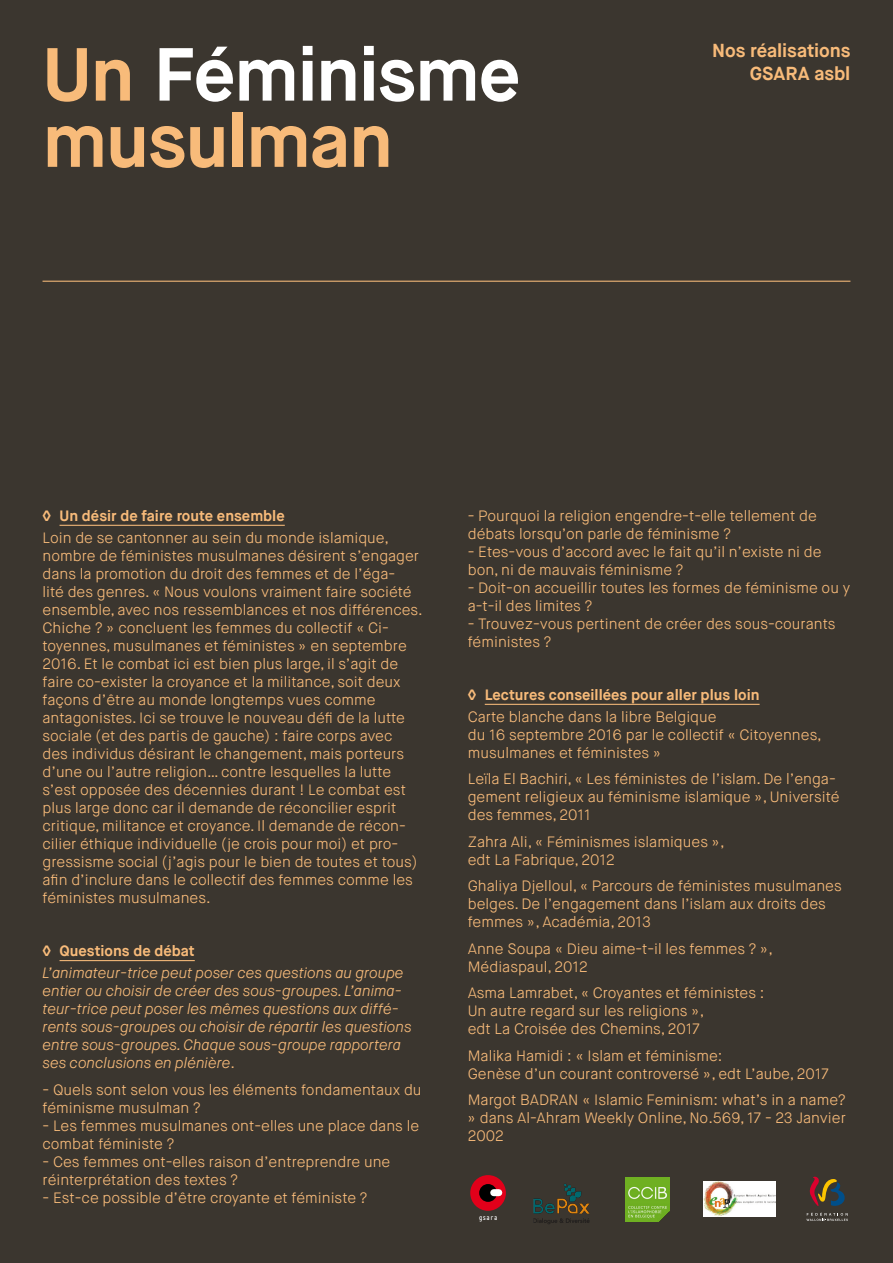
<style>
.page{position:relative;width:893px;height:1263px;background:#3b362f}
.page>*{position:absolute;margin:0;border:0;box-sizing:border-box;transform-origin:0 0}
.t1{font:700 75px/66.2px "Maison Neue";letter-spacing:-.02em;color:#f8bb7a}
.t2{font:700 18.9px/22.6px "Maison Neue";letter-spacing:-.005em;color:#f8bb7a;text-align:right}
.t3{font:300 15px/18px "Maison Neue";color:#f8bb7a}
.t4{font:italic 300 15px/18px "Maison Neue";color:#f8bb7a}
.t5{font:700 15px "Maison Neue";color:#f8bb7a}
.t6{font:700 8.4px "Typewriter Condensed";color:#fff}
.s1{color:#fff}
.s2{font-style:normal}
</style>
<div class="page">
<hr style="left:43px;top:281px;width:807px;height:1px;background:#f8bb7a">
<hr style="left:60px;top:525px;width:225px;height:1px;background:#f8bb7a">
<hr style="left:60px;top:960px;width:135px;height:1px;background:#f8bb7a">
<hr style="left:485px;top:704px;width:275px;height:1px;background:#f8bb7a">
<div style="left:470px;top:1175px;width:36px;height:36px;background:#e2001a;border-radius:50%"></div>
<svg style="left:479px;top:1184px;width:18px;height:18px"></svg>
<svg style="left:494px;top:1189px;width:5px;height:7px"></svg>
<img style="left:533px;top:1184px;width:57px;height:40px">
<img style="left:626px;top:1177px;width:44px;height:44px">
<img style="left:703px;top:1182px;width:72px;height:34px">
<svg style="left:806px;top:1212px;width:42px;height:9px"></svg>
<svg style="left:809px;top:1176px;width:36px;height:30px"></svg>
<h1 class="t1" style="left:43px;top:42px;width:480px">Un <span class="s1">Féminisme </span>musulman</h1>
<p class="t2" style="left:712px;top:39px;width:140px">Nos réalisations<br>GSARA asbl</p>
<p class="t5" style="left:43px;top:506px;width:244px">◊ Un désir de faire route ensemble</p>
<p class="t3" style="left:43px;top:529px;width:382px">Loin de se cantonner au sein du monde islamique, nombre de féministes musulmanes désirent s’engager dans la promotion du droit des femmes et de l’éga-<br>lité des genres. « Nous voulons vraiment faire société ensemble, avec nos ressemblances et nos différences.<br>Chiche ? » concluent les femmes du collectif « Ci&shy;toyennes, musulmanes et féministes » en septembre 2016. Et le combat ici est bien plus large, il s’agit de faire co-exister la croyance et la militance, soit deux façons d’être au monde longtemps vues comme antagonistes. Ici se trouve le nouveau défi de la lutte sociale (et des partis de gauche) : faire corps avec<br>des individus désirant le changement, mais porteurs d’une ou l’autre religion… contre lesquelles la lutte s’est opposée des décennies durant ! Le combat est plus large donc car il demande de réconcilier esprit critique, militance et croyance. Il demande de récon&shy;cilier éthique individuelle (je crois pour moi) et pro&shy;gressisme social (j’agis pour le bien de toutes et tous) afin d’inclure dans le collectif des femmes comme les féministes musulmanes.</p>
<p class="t5" style="left:43px;top:941px;width:154px">◊ Questions de débat</p>
<p class="t4" style="left:43px;top:964px;width:370px">L’animateur-trice peut poser ces questions au groupe entier ou choisir de créer des sous-groupes. L’anima&shy;teur-trice peut poser les mêmes questions aux diffé&shy;rents sous-groupes ou choisir de répartir les questions entre sous-groupes. Chaque sous-groupe rapportera ses conclusions en plénière<span class="s2">.</span></p>
<p class="t3" style="left:43px;top:1080px;width:380px">- Quels sont selon vous les éléments fondamentaux du féminisme musulman ?</p>
<p class="t3" style="left:43px;top:1116px;width:378px">- Les femmes musulmanes ont-elles une place dans le combat féministe ?</p>
<p class="t3" style="left:43px;top:1152px;width:349px">- Ces femmes ont-elles raison d’entreprendre une réinterprétation des textes ?</p>
<p class="t3" style="left:43px;top:1188px;width:326px">- Est-ce possible d’être croyante et féministe ?</p>
<p class="t3" style="left:468px;top:506px;width:351px">- Pourquoi la religion engendre-t-elle tellement de débats lorsqu’on parle de féminisme ?</p>
<p class="t3" style="left:468px;top:542px;width:355px">- Etes-vous d’accord avec le fait qu’il n’existe ni de bon, ni de mauvais féminisme ?</p>
<p class="t3" style="left:468px;top:578px;width:384px">- Doit-on accueillir toutes les formes de féminisme ou y a-t-il des limites ?</p>
<p class="t3" style="left:468px;top:614px;width:369px">- Trouvez-vous pertinent de créer des sous-courants féministes ?</p>
<p class="t5" style="left:468px;top:685px;width:293px">◊ Lectures conseillées pour aller plus loin</p>
<p class="t3" style="left:468px;top:708px;width:356px">Carte blanche dans la libre Belgique<br>du 16 septembre 2016 par le collectif « Citoyennes, musulmanes et féministes »</p>
<p class="t3" style="left:468px;top:770px;width:373px">Leïla El Bachiri, « Les féministes de l’islam. De l’enga&shy;gement religieux au féminisme islamique », Université des femmes, 2011</p>
<p class="t3" style="left:468px;top:833px;width:258px">Zahra Ali, « Féminismes islamiques », edt La Fabrique, 2012</p>
<p class="t3" style="left:468px;top:877px;width:375px">Ghaliya Djelloul, « Parcours de féministes musulmanes belges. De l’engagement dans l’islam aux droits des femmes », Académia, 2013</p>
<p class="t3" style="left:468px;top:940px;width:307px">Anne Soupa « Dieu aime-t-il les femmes ? »,<br>Médiaspaul, 2012</p>
<p class="t3" style="left:468px;top:984px;width:298px">Asma Lamrabet, « Croyantes et féministes :<br>Un autre regard sur les religions »,<br>edt La Croisée des Chemins, 2017</p>
<p class="t3" style="left:468px;top:1047px;width:363px">Malika Hamidi : « Islam et féminisme:<br>Genèse d’un courant controversé », edt L’aube, 2017</p>
<p class="t3" style="left:468px;top:1091px;width:380px;text-align:justify">Margot BADRAN « Islamic Feminism: what’s in a name? » dans Al-Ahram Weekly Online, No.569, 17 - 23 Janvier 2002</p>
<p class="t6" style="left:479px;top:1211px;width:20px">gsara</p>
</div>
